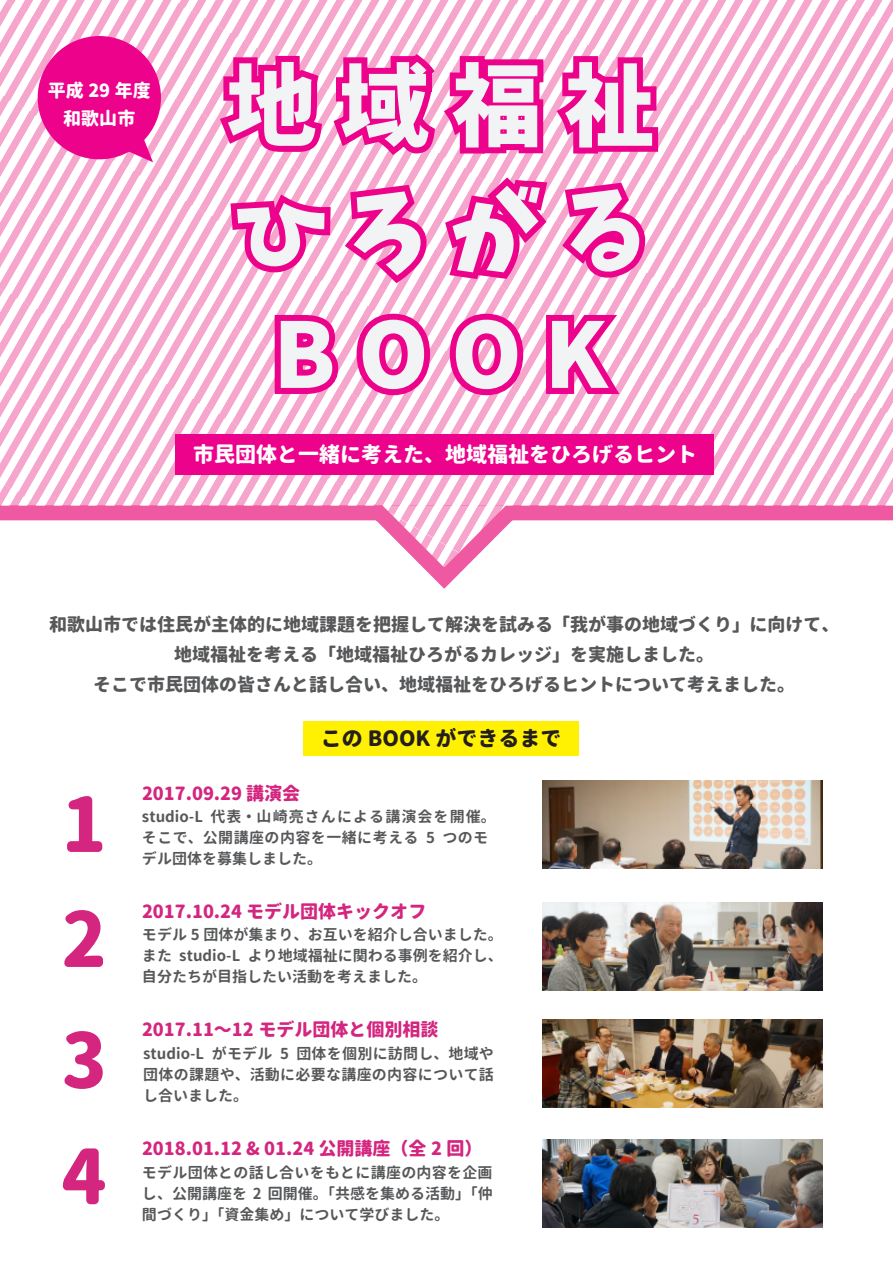
<style>
.page{position:relative;width:893px;height:1263px;background:#fff}
.page>*{position:absolute;margin:0;border:0;box-sizing:border-box;transform-origin:0 0}
.t1{font:90px/124.5px "Keifont";letter-spacing:.25em;color:#fff;text-align:center}
.t2{font:800 75px/117.4px "Gen Jyuu Gothic";color:#d4257f;text-align:justify}
.t3{font:800 21px "Gen Jyuu Gothic";color:#fff}
.t4{font:800 21px "Gen Jyuu Gothic";color:#231f20}
.t5{font:800 18px/30px "Gen Jyuu Gothic";color:#57585a;text-align:center}
.t6{font:800 18px "Gen Jyuu Gothic";color:#d4257f}
.t7{font:800 18px/28.5px "Gen Jyuu Gothic";color:#fff;text-align:center}
.t8{font:700 15px/21px "Gen Jyuu Gothic";color:#57585a;text-align:justify}
.t9{font:700 15px/21px "Gen Jyuu Gothic";letter-spacing:.03em;color:#57585a}
</style>
<div class="page">
<svg style="left:0;top:505px;width:893px;height:84px"></svg>
<svg style="left:0;top:0;width:893px;height:505px"></svg>
<div style="left:303px;top:721px;width:275px;height:34px;background:#fff101"></div>
<svg style="left:212px;top:46px;width:452px;height:117px"></svg>
<svg style="left:224px;top:169px;width:427px;height:122px"></svg>
<svg style="left:269px;top:306px;width:262px;height:95px"></svg>
<svg style="left:540px;top:309px;width:90px;height:91px"></svg>
<div style="left:176px;top:435px;width:538px;height:40px;background:#ed028c"></div>
<img style="left:542px;top:781px;width:280px;height:88px">
<img style="left:542px;top:903px;width:280px;height:87px">
<img style="left:542px;top:1019px;width:280px;height:88px">
<img style="left:542px;top:1139px;width:280px;height:88px">
<div style="left:38px;top:36px;width:123px;height:123px;background:#ed028c;border-radius:50%"></div>
<svg style="left:110px;top:128px;width:43px;height:34px"></svg>
<p class="t7" style="left:48px;top:75px;width:104px">平成 29 年度和歌山市</p>
<h1 class="t1" style="left:227px;top:39px;width:429px">地域福祉ひろがる<br>BOOK</h1>
<h3 class="t3" style="left:193px;top:439px;width:505px">市民団体と一緒に考えた、地域福祉をひろげるヒント</h3>
<p class="t5" style="left:49px;top:609px;width:792px">和歌山市では住民が主体的に地域課題を把握して解決を試みる「我が事の地域づくり」に向けて、地域福祉を考える「地域福祉ひろがるカレッジ」を実施しました。<br>そこで市民団体の皆さんと話し合い、地域福祉をひろげるヒントについて考えました。</p>
<h2 class="t2" style="left:61px;top:763px;width:47px">1<br>2<br>3<br>4</h2>
<h3 class="t4" style="left:321px;top:723px;width:242px">この BOOK ができるまで</h3>
<p class="t6" style="left:142px;top:780px;width:160px">2017.09.29 講演会</p>
<p class="t9" style="left:142px;top:806px;width:355px">studio-L 代表・山崎亮さんによる講演会を開催。そこで、公開講座の内容を一緒に考える 5 つのモデル団体を募集しました。</p>
<p class="t6" style="left:142px;top:898px;width:286px">2017.10.24 モデル団体キックオフ</p>
<p class="t8" style="left:142px;top:924px;width:362px">モデル 5 団体が集まり、お互いを紹介し合いました。また studio-L より地域福祉に関わる事例を紹介し、自分たちが目指したい活動を考えました。</p>
<p class="t6" style="left:142px;top:1016px;width:298px">2017.11〜12 モデル団体と個別相談</p>
<p class="t8" style="left:143px;top:1042px;width:352px">studio-L がモデル 5 団体を個別に訪問し、地域や団体の課題や、活動に必要な講座の内容について話し合いました。</p>
<p class="t6" style="left:142px;top:1134px;width:342px">2018.01.12 &amp; 01.24 公開講座（全 2 回）</p>
<p class="t8" style="left:142px;top:1162px;width:352px">モデル団体との話し合いをもとに講座の内容を企画し、公開講座を 2 回開催。「共感を集める活動」「仲間づくり」「資金集め」について学びました。</p>
</div>
